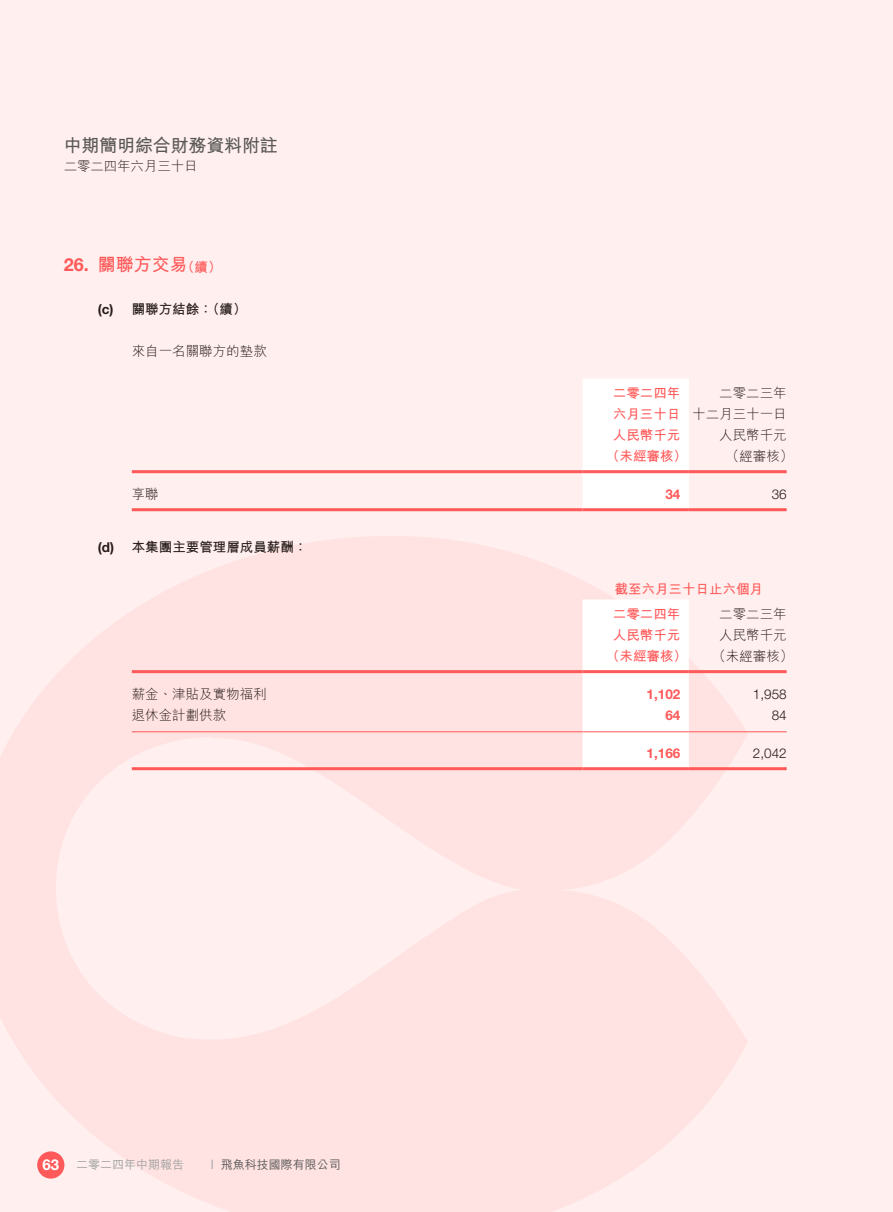
<style>
.page{position:relative;width:893px;height:1212px;background:#ffefee}
.page>*{position:absolute;margin:0;border:0;box-sizing:border-box;transform-origin:0 0}
.t1{font:700 18px "M Hei HK";letter-spacing:-.01em;color:#595857}
.t2{font:700 18px "M Hei HK";color:#ff5959}
.t3{font:700 18px "Helvetica Neue LT Std";color:#ff5959}
.t4{font:700 15px "Helvetica Neue LT Std";color:#fff}
.t5{font:300 13.5px/21px "M Hei HK";color:#231916;text-align:right}
.t6{font:700 13.5px/21px "M Hei HK";color:#ff5959}
.t7{font:700 13.5px "M Hei HK";color:#231916}
.t8{font:300 13.5px "Helvetica Neue LT Std";color:#231916}
.t9{font:700 13.5px "Helvetica Neue LT Std";color:#ff5959}
.t10{font:700 13.5px "Helvetica Neue LT Std";color:#231916}
.t11{font:500 12px "M Hei HK";color:#595857}
.t12{font:500 12px "M Hei HK";color:#a0a0a1}
</style>
<div class="page">
<svg style="left:0;top:536px;width:748px;height:676px;fill:#ffe3e2"></svg>
<div style="left:37px;top:1151px;width:27px;height:27px;background:#ff5959;border-radius:50%"></div>
<div style="left:583px;top:379px;width:106px;height:129px;background:#fff"></div>
<hr style="left:132px;top:470px;width:451px;height:3px;background:#ff5959">
<hr style="left:583px;top:470px;width:106px;height:3px;background:#ff5959">
<hr style="left:689px;top:470px;width:98px;height:3px;background:#ff5959">
<hr style="left:132px;top:508px;width:451px;height:3px;background:#ff5959">
<hr style="left:583px;top:508px;width:106px;height:3px;background:#ff5959">
<hr style="left:689px;top:508px;width:98px;height:3px;background:#ff5959">
<div style="left:583px;top:599px;width:106px;height:168px;background:#fff"></div>
<hr style="left:132px;top:670px;width:451px;height:3px;background:#ff5959">
<hr style="left:583px;top:670px;width:106px;height:3px;background:#ff5959">
<hr style="left:689px;top:670px;width:98px;height:3px;background:#ff5959">
<hr style="left:132px;top:731px;width:451px;height:1px;background:#ff5959">
<hr style="left:583px;top:731px;width:106px;height:1px;background:#ff5959">
<hr style="left:689px;top:731px;width:98px;height:1px;background:#ff5959">
<hr style="left:132px;top:767px;width:451px;height:3px;background:#ff5959">
<hr style="left:583px;top:767px;width:106px;height:3px;background:#ff5959">
<hr style="left:689px;top:767px;width:98px;height:3px;background:#ff5959">
<h1 class="t1" style="left:64px;top:132px;width:216px">中期簡明綜合財務資料附註</h1>
<p class="t5" style="left:64px;top:155px;width:135px">二零二四年六月三十日</p>
<h1 class="t3" style="left:64px;top:254px;width:27px">26.</h1>
<h1 class="t2" style="left:98px;top:252px;width:91px">關聯方交易</h1>
<p class="t6" style="left:181px;top:255px;width:42px">（續(</p>
<p class="t10" style="left:98px;top:301px;width:17px">c( )</p>
<p class="t7" style="left:132px;top:299px;width:116px">關聯方結餘（：續(</p>
<p class="t5" style="left:132px;top:340px;width:137px">來自一名關聯方的墊款</p>
<p class="t10" style="left:98px;top:538px;width:18px">d( )</p>
<p class="t5" style="left:132px;top:483px;width:28px">享聯</p>
<p class="t7" style="left:132px;top:537px;width:177px">本集團主要管理層成員薪酬：</p>
<p class="t5" style="left:132px;top:683px;width:136px">薪金、津貼及實物福利</p>
<p class="t5" style="left:132px;top:704px;width:96px">退休金計劃供款</p>
<p class="t4" style="left:42px;top:1155px;width:18px">63</p>
<p class="t12" style="left:76px;top:1156px;width:109px">二零二四年中期報告</p>
<p class="t11" style="left:221px;top:1156px;width:121px">飛魚科技國際有限公司</p>
<p class="t6" style="left:613px;top:381px;width:69px">二零二四年六月三十日</p>
<p class="t5" style="left:692px;top:382px;width:96px">二零二三年<br>十二月三十一日人民幣千元</p>
<p class="t6" style="left:613px;top:423px;width:69px">人民幣千元</p>
<p class="t6" style="left:606px;top:444px;width:82px">（未經審核）</p>
<p class="t9" style="left:665px;top:486px;width:17px">34</p>
<p class="t5" style="left:726px;top:445px;width:69px">（經審核(</p>
<p class="t8" style="left:772px;top:486px;width:17px">36</p>
<p class="t6" style="left:615px;top:577px;width:150px">截至六月三十日止六個月</p>
<p class="t5" style="left:719px;top:603px;width:69px">二零二三年</p>
<p class="t6" style="left:613px;top:602px;width:69px">二零二四年</p>
<p class="t6" style="left:613px;top:623px;width:69px">人民幣千元</p>
<p class="t5" style="left:719px;top:624px;width:69px">人民幣千元</p>
<p class="t6" style="left:606px;top:644px;width:82px">（未經審核）</p>
<p class="t5" style="left:712px;top:645px;width:82px">（未經審核(</p>
<p class="t9" style="left:647px;top:686px;width:35px">1,102</p>
<p class="t8" style="left:753px;top:686px;width:35px">1,958</p>
<p class="t9" style="left:665px;top:707px;width:17px">64</p>
<p class="t8" style="left:772px;top:707px;width:17px">84</p>
<p class="t9" style="left:647px;top:745px;width:35px">1,166</p>
<p class="t8" style="left:753px;top:745px;width:35px">2,042</p>
</div>
